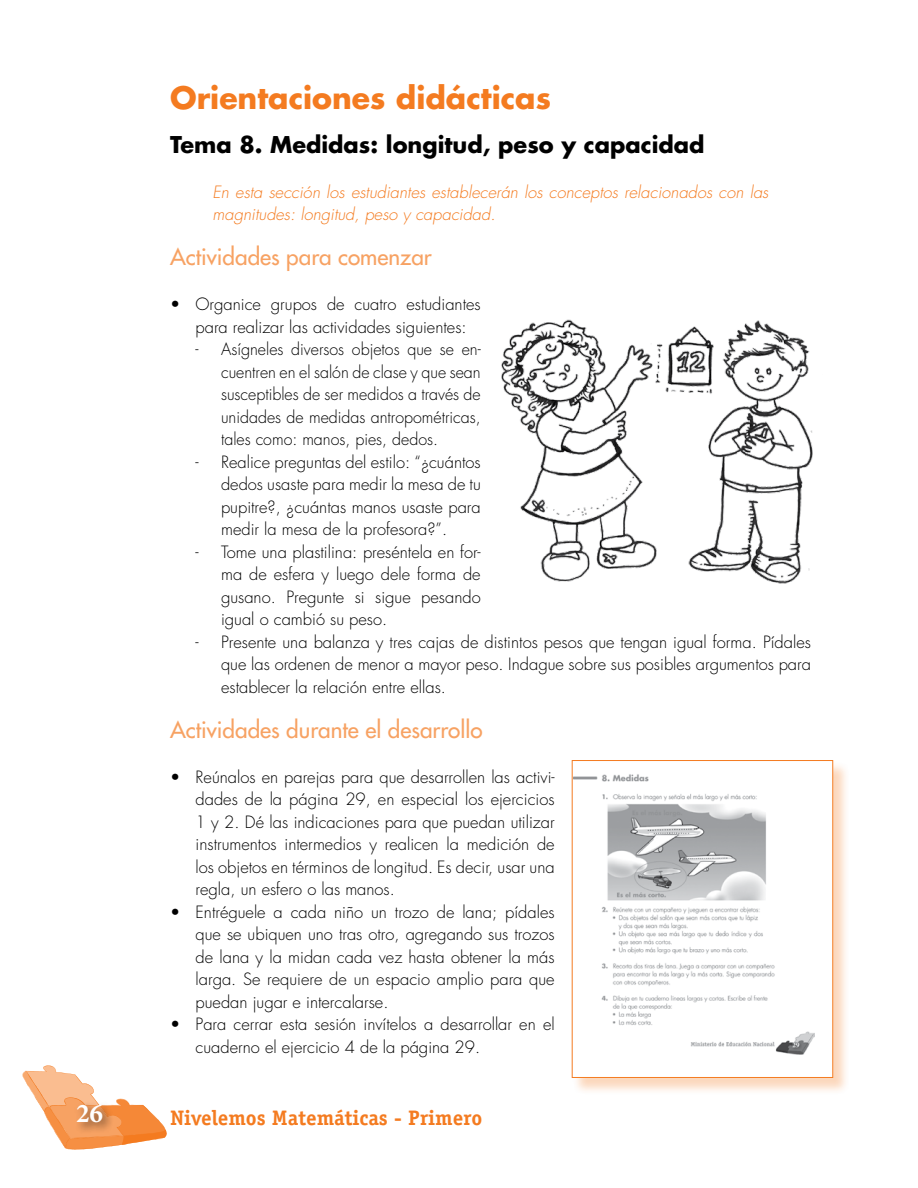
<style>
.page{position:relative;width:918px;height:1188px;background:#fff}
.page>*{position:absolute;margin:0;border:0;box-sizing:border-box;transform-origin:0 0}
.t1{font:700 30px "Futura";color:#f47b20}
.t2{font:700 27px "Minion Pro";color:#fff}
.t3{font:22.5px "Futura";color:#f7a263}
.t4{font:700 22.5px "Futura";color:#000}
.t5{font:700 21px "Officina Serif Std";color:#f47b20}
.t6{font:300 16.5px/22.5px "Futura";color:#000;text-align:justify}
.t7{font:italic 300 16.5px/22.5px "Futura";color:#f47b20}
</style>
<div class="page">
<svg style="left:22px;top:1065px;width:145px;height:85px"></svg>
<div style="left:74px;top:1101px;width:40px;height:33px;background:#000;opacity:.55"></div>
<img style="left:501px;top:319px;width:312px;height:265px">
<div style="left:572px;top:761px;width:279px;height:334px;background:#f47b20;opacity:.3"></div>
<div style="left:572px;top:761px;width:261px;height:316px;background:#fff"></div>
<img style="left:574px;top:774px;width:240px;height:281px">
<div style="left:572px;top:760px;width:261px;height:318px;border:1px solid #f47b20"></div>
<h1 class="t1" style="left:170px;top:78px;width:382px">Orientaciones didácticas</h1>
<h3 class="t4" style="left:170px;top:129px;width:536px">Tema 8. Medidas: longitud, peso y capacidad</h3>
<p class="t7" style="left:213px;top:181px;width:557px">En esta sección los estudiantes establecerán los conceptos relacionados con las magnitudes: longitud, peso y capacidad.</p>
<h3 class="t3" style="left:170px;top:242px;width:263px">Actividades para comenzar</h3>
<p class="t6" style="left:196px;top:293px;width:287px;text-indent:-25px">• Organice grupos de cuatro estudiantes para realizar las actividades siguientes:</p>
<p class="t6" style="left:221px;top:338px;width:261px;text-indent:-25px">- Asígneles diversos objetos que se en&shy;cuentren en el salón de clase y que sean susceptibles de ser medidos a través de unidades de medidas antropométricas, tales como: manos, pies, dedos.</p>
<p class="t6" style="left:221px;top:451px;width:261px;text-indent:-25px">- Realice preguntas del estilo: “¿cuántos dedos usaste para medir la mesa de tu pupitre?, ¿cuántas manos usaste para medir la mesa de la profesora?”.</p>
<p class="t6" style="left:221px;top:541px;width:261px;text-indent:-25px">- Tome una plastilina: preséntela en for&shy;ma de esfera y luego dele forma de gusano. Pregunte si sigue pesando igual o cambió su peso.</p>
<p class="t6" style="left:221px;top:631px;width:591px;text-indent:-25px">- Presente una balanza y tres cajas de distintos pesos que tengan igual forma. Pídales que las ordenen de menor a mayor peso. Indague sobre sus posibles argumentos para establecer la relación entre ellas.</p>
<h3 class="t3" style="left:170px;top:715px;width:314px">Actividades durante el desarrollo</h3>
<p class="t6" style="left:196px;top:766px;width:361px;text-indent:-25px">• Reúnalos en parejas para que desarrollen las activi&shy;dades de la página 29, en especial los ejercicios 1 y 2. Dé las indicaciones para que puedan utilizar instrumentos intermedios y realicen la medición de los objetos en términos de longitud. Es decir, usar una regla, un esfero o las manos.</p>
<p class="t6" style="left:196px;top:901px;width:361px;text-indent:-25px">• Entréguele a cada niño un trozo de lana; pídales que se ubiquen uno tras otro, agregando sus trozos de lana y la midan cada vez hasta obtener la más larga. Se requiere de un espacio amplio para que puedan jugar e intercalarse.</p>
<p class="t6" style="left:196px;top:1013px;width:361px;text-indent:-25px">• Para cerrar esta sesión invítelos a desarrollar en el cuaderno el ejercicio 4 de la página 29.</p>
<h2 class="t2" style="left:76px;top:1095px;width:28px">26</h2>
<p class="t5" style="left:170px;top:1105px;width:314px">Nivelemos Matemáticas - Primero</p>
</div>
